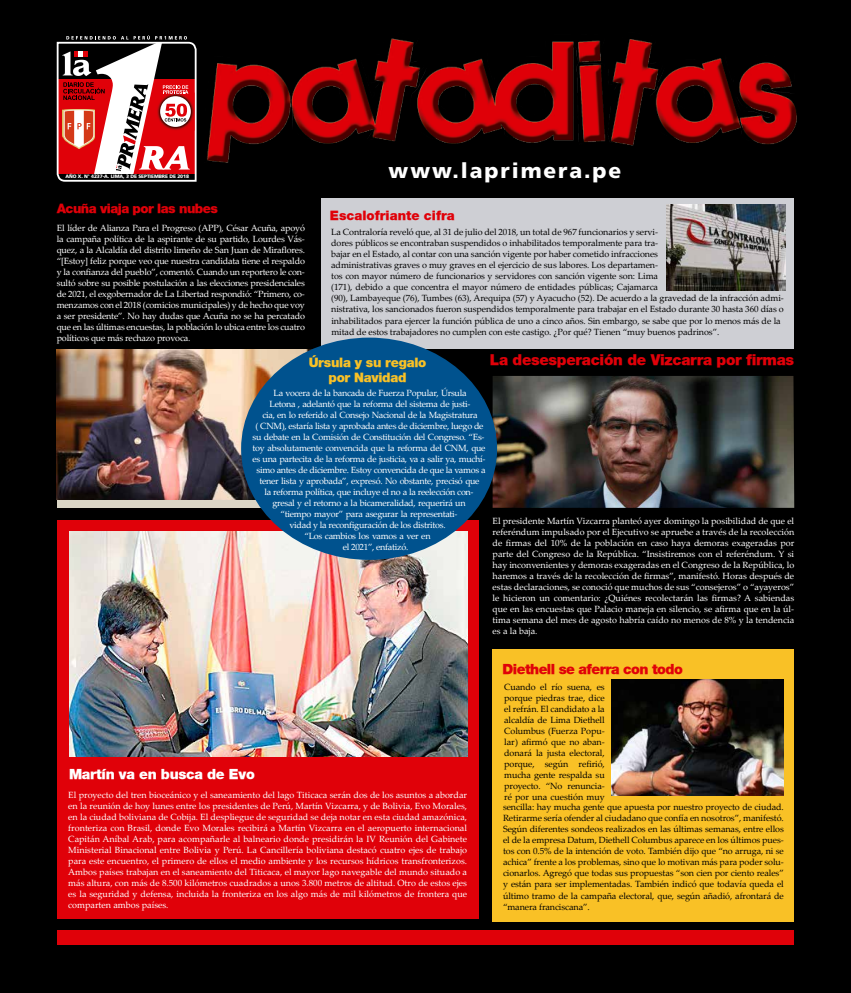
<style>
.page{position:relative;width:851px;height:993px;background:#fff}
.page>*{position:absolute;margin:0;border:0;box-sizing:border-box;transform-origin:0 0}
.t1{font:900 21px "Frutiger";letter-spacing:.09em;color:#fff}
.t2{font:900 15px "Helvetica Neue";letter-spacing:-.02em;color:#e00109}
.t3{font:900 14px "Helvetica Neue";color:#e00109}
.t4{font:900 14px "Helvetica Neue";letter-spacing:-.02em;color:#fff}
.t5{font:900 13px "Helvetica Neue";letter-spacing:-.04em;color:#e00109}
.t6{font:900 13px/15px "Helvetica Neue";letter-spacing:-.02em;color:#f9c126;text-align:center}
.t7{font:9px/11px "Palatino Linotype";letter-spacing:-.03em;color:#fff;text-align:justify}
.t8{font:9px/11px "Palatino Linotype";letter-spacing:-.01em;color:#000;text-align:justify}
.t9{font:900 4.9px "Frutiger";letter-spacing:-.02em;color:#fff}
</style>
<div class="page">
<div style="left:0;top:0;width:850px;height:992px;background:#000"></div>
<div style="left:321px;top:198px;width:472px;height:151px;background:#cecfd4"></div>
<svg style="left:57px;top:35px;width:139px;height:147px"></svg>
<img style="left:207px;top:38px;width:590px;height:125px">
<div style="left:57px;top:929px;width:736px;height:15px;background:#e00109"></div>
<div style="left:57px;top:520px;width:421px;height:398px;background:#e00109"></div>
<div style="left:492px;top:648px;width:302px;height:273px;background:#f9c126"></div>
<img style="left:611px;top:679px;width:172px;height:116px">
<img style="left:70px;top:531px;width:398px;height:225px">
<div style="left:57px;top:349px;width:261px;height:158px;background:#dbd6c6"></div>
<img style="left:57px;top:349px;width:253px;height:150px">
<img style="left:666px;top:205px;width:119px;height:85px">
<img style="left:492px;top:376px;width:302px;height:131px">
<div style="left:241px;top:337px;width:256px;height:222px;background:#00528e;border-radius:50%"></div>
<p class="t9" style="left:65px;top:173px;width:125px">AÑO X. N° 4237-A. LIMA, 3 DE SEPTIEMBRE DE 2018</p>
<h1 class="t1" style="left:388px;top:158px;width:234px">www.laprimera.pe</h1>
<h3 class="t5" style="left:57px;top:200px;width:163px">Acuña viaja por las nubes</h3>
<h3 class="t5" style="left:330px;top:208px;width:126px">Escalofriante cifra</h3>
<p class="t7" style="left:57px;top:222px;width:250px">El líder de Alianza Para el Progreso (APP), César Acuña, apoyó la campaña política de la aspirante de su partido, Lourdes Vás&shy;quez, a la Alcaldía del distrito limeño de San Juan de Miraflores. “[Estoy] feliz porque veo que nuestra candidata tiene el respaldo y la confianza del pueblo”, comentó. Cuando un reportero le con&shy;sultó sobre su posible postulación a las elecciones presidenciales de 2021, el exgobernador de La Libertad respondió: “Primero, co&shy;menzamos con el 2018 (comicios municipales) y de hecho que voy a ser presidente”. No hay dudas que Acuña no se ha percatado que en las últimas encuestas, la población lo ubica entre los cuatro políticos que más rechazo provoca.</p>
<p class="t8" style="left:331px;top:226px;width:328px">La Contraloría reveló que, al 31 de julio del 2018, un total de 967 funcionarios y servi&shy;dores públicos se encontraban suspendidos o inhabilitados temporalmente para tra&shy;bajar en el Estado, al contar con una sanción vigente por haber cometido infracciones administrativas graves o muy graves en el ejercicio de sus labores. Los departamen&shy;tos con mayor número de funcionarios y servidores con sanción vigente son: Lima (171), debido a que concentra el mayor número de entidades públicas; Cajamarca</p>
<p class="t8" style="left:331px;top:292px;width:454px">(90), Lambayeque (76), Tumbes (63), Arequipa (57) y Ayacucho (52). De acuerdo a la gravedad de la infracción admi&shy;nistrativa, los sancionados fueron suspendidos temporalmente para trabajar en el Estado durante 30 hasta 360 días o</p>
<p class="t8" style="left:331px;top:315px;width:451px">inhabilitados para ejercer la función pública de uno a cinco años. Sin embargo, se sabe que por lo menos más de la mitad de estos trabajadores no cumplen con este castigo. ¿Por qué? Tienen “muy buenos padrinos”.</p>
<h2 class="t2" style="left:490px;top:351px;width:306px">La desesperación de Vizcarra por firmas</h2>
<h3 class="t6" style="left:308px;top:354px;width:119px">Úrsula y su regalo por Navidad</h3>
<p class="t7" style="left:273px;top:387px;width:195px">La vocera de la bancada de Fuerza Popular, Úrsula</p>
<p class="t7" style="left:269px;top:398px;width:203px">Letona , adelantó que la reforma del sistema de justi-</p>
<p class="t7" style="left:262px;top:409px;width:217px">cia, en lo referido al Consejo Nacional de la Magistratura</p>
<p class="t7" style="left:255px;top:420px;width:230px">( CNM), estaría lista y aprobada antes de diciembre, luego de</p>
<p class="t7" style="left:252px;top:431px;width:234px">su debate en la Comisión de Constitución del Congreso. “Es-</p>
<p class="t7" style="left:252px;top:442px;width:235px">toy absolutamente convencida que la reforma del CNM, que</p>
<p class="t7" style="left:252px;top:453px;width:235px">es una partecita de la reforma de justicia, va a salir ya, muchí-</p>
<p class="t7" style="left:256px;top:464px;width:231px">simo antes de diciembre. Estoy convencida de que la vamos a</p>
<p class="t7" style="left:259px;top:475px;width:221px">tener lista y aprobada”, expresó. No obstante, precisó que</p>
<p class="t7" style="left:264px;top:486px;width:211px">la reforma política, que incluye el no a la reelección con-</p>
<p class="t7" style="left:272px;top:497px;width:194px">gresal y el retorno a la bicameralidad, requerirá un</p>
<p class="t7" style="left:280px;top:508px;width:178px">“tiempo mayor” para asegurar la representati-</p>
<p class="t7" style="left:289px;top:519px;width:158px">vidad y la reconfiguración de los distritos.</p>
<p class="t7" style="left:304px;top:530px;width:128px">“Los cambios los vamos a ver en</p>
<p class="t7" style="left:342px;top:541px;width:67px">el 2021”, enfatizó.</p>
<p class="t7" style="left:492px;top:514px;width:303px">El presidente Martín Vizcarra planteó ayer domingo la posibilidad de que el referéndum impulsado por el Ejecutivo se apruebe a través de la recolección de firmas del 10% de la población en caso haya demoras exageradas por parte del Congreso de la República. “Insistiremos con el referéndum. Y si hay inconvenientes y demoras exageradas en el Congreso de la República, lo haremos a través de la recolección de firmas”, manifestó. Horas después de estas declaraciones, se conoció que muchos de sus “consejeros” o “ayayeros” le hicieron un comentario: ¿Quiénes recolectarán las firmas? A sabiendas que en las encuestas que Palacio maneja en silencio, se afirma que en la úl&shy;tima semana del mes de agosto habría caído no menos de 8% y la tendencia es a la baja.</p>
<h3 class="t4" style="left:69px;top:765px;width:187px">Martín va en busca de Evo</h3>
<p class="t7" style="left:68px;top:789px;width:400px">El proyecto del tren bioceánico y el saneamiento del lago Titicaca serán dos de los asuntos a abordar en la reunión de hoy lunes entre los presidentes de Perú, Martín Vizcarra, y de Bolivia, Evo Morales, en la ciudad boliviana de Cobija. El despliegue de seguridad se deja notar en esta ciudad amazónica, fronteriza con Brasil, donde Evo Morales recibirá a Martín Vizcarra en el aeropuerto internacional Capitán Aníbal Arab, para acompañarle al balneario donde presidirán la IV Reunión del Gabinete Ministerial Binacional entre Bolivia y Perú. La Cancillería boliviana destacó cuatro ejes de trabajo para este encuentro, el primero de ellos el medio ambiente y los recursos hídricos transfronterizos.<br>Ambos países trabajan en el saneamiento del Titicaca, el mayor lago navegable del mundo situado a más altura, con más de 8.500 kilómetros cuadrados a unos 3.800 metros de altitud. Otro de estos ejes es la seguridad y defensa, incluida la fronteriza en los algo más de mil kilómetros de frontera que comparten ambos países.</p>
<h3 class="t3" style="left:502px;top:660px;width:182px">Diethell se aferra con todo</h3>
<p class="t8" style="left:504px;top:680px;width:102px">Cuando el río suena, es porque piedras trae, dice el refrán. El candidato a la alcaldía de Lima Diethell Columbus (Fuerza Popu&shy;lar) afirmó que no aban&shy;donará la justa electoral, porque, según refirió, mucha gente respalda su proyecto. “No renuncia&shy;ré por una cuestión muy</p>
<p class="t8" style="left:503px;top:801px;width:282px">sencilla: hay mucha gente que apuesta por nuestro proyecto de ciudad.<br>Retirarme sería ofender al ciudadano que confía en nosotros”, manifestó.<br>Según diferentes sondeos realizados en las últimas semanas, entre ellos el de la empresa Datum, Diethell Columbus aparece en los últimos pues&shy;tos con 0.5% de la intención de voto. También dijo que “no arruga, ni se achica” frente a los problemas, sino que lo motivan más para poder solu&shy;cionarlos. Agregó que todas sus propuestas “son cien por ciento reales” y están para ser implementadas. También indicó que todavía queda el último tramo de la campaña electoral, que, según añadió, afrontará de “manera franciscana”.</p>
</div>
